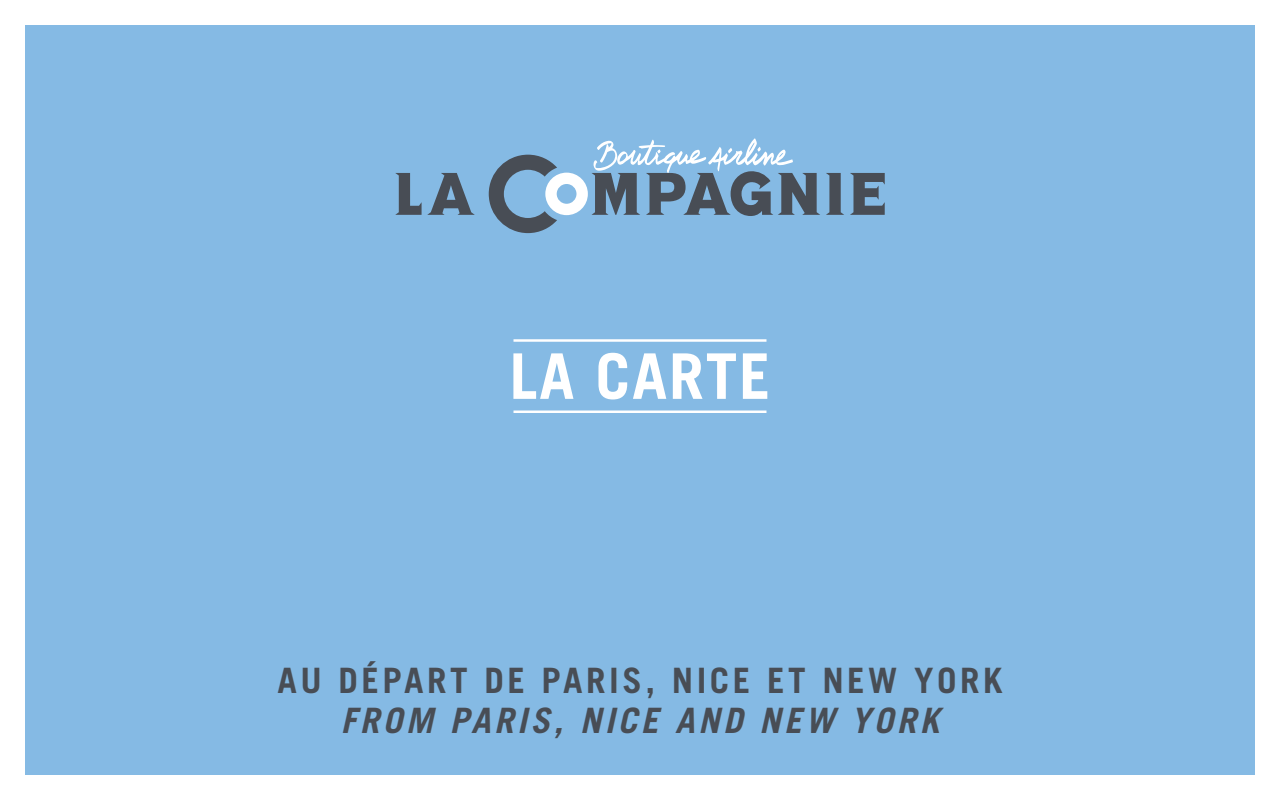
<style>
.page{position:relative;width:1280px;height:800px;background:#fff}
.page>*{position:absolute;margin:0;border:0;box-sizing:border-box;transform-origin:0 0}
.t1{font:700 63px "Trade Gothic LT Std";letter-spacing:.03em;color:#fff}
.t2{font:700 35px "Trade Gothic LT Std";letter-spacing:.1em;color:#484d55}
.t3{font:italic 700 35px "Trade Gothic LT Std";letter-spacing:.1em;color:#484d55}
</style>
<div class="page">
<div style="left:25px;top:25px;width:1230px;height:750px;background:#85bae4"></div>
<hr style="left:514px;top:339px;width:252px;height:3px;background:#fff">
<hr style="left:514px;top:410px;width:252px;height:3px;background:#fff">
<svg style="left:395px;top:173px;width:80px;height:42px"></svg>
<svg style="left:850px;top:173px;width:35px;height:42px"></svg>
<svg style="left:826px;top:173px;width:18px;height:42px"></svg>
<svg style="left:489px;top:138px;width:331px;height:95px"></svg>
<h1 class="t1" style="left:510px;top:338px;width:262px">LA CARTE</h1>
<p class="t2" style="left:278px;top:659px;width:726px">AU DÉPART DE PARIS, NICE ET NEW YORK</p>
<p class="t3" style="left:341px;top:699px;width:600px">FROM PARIS, NICE AND NEW YORK</p>
</div>
